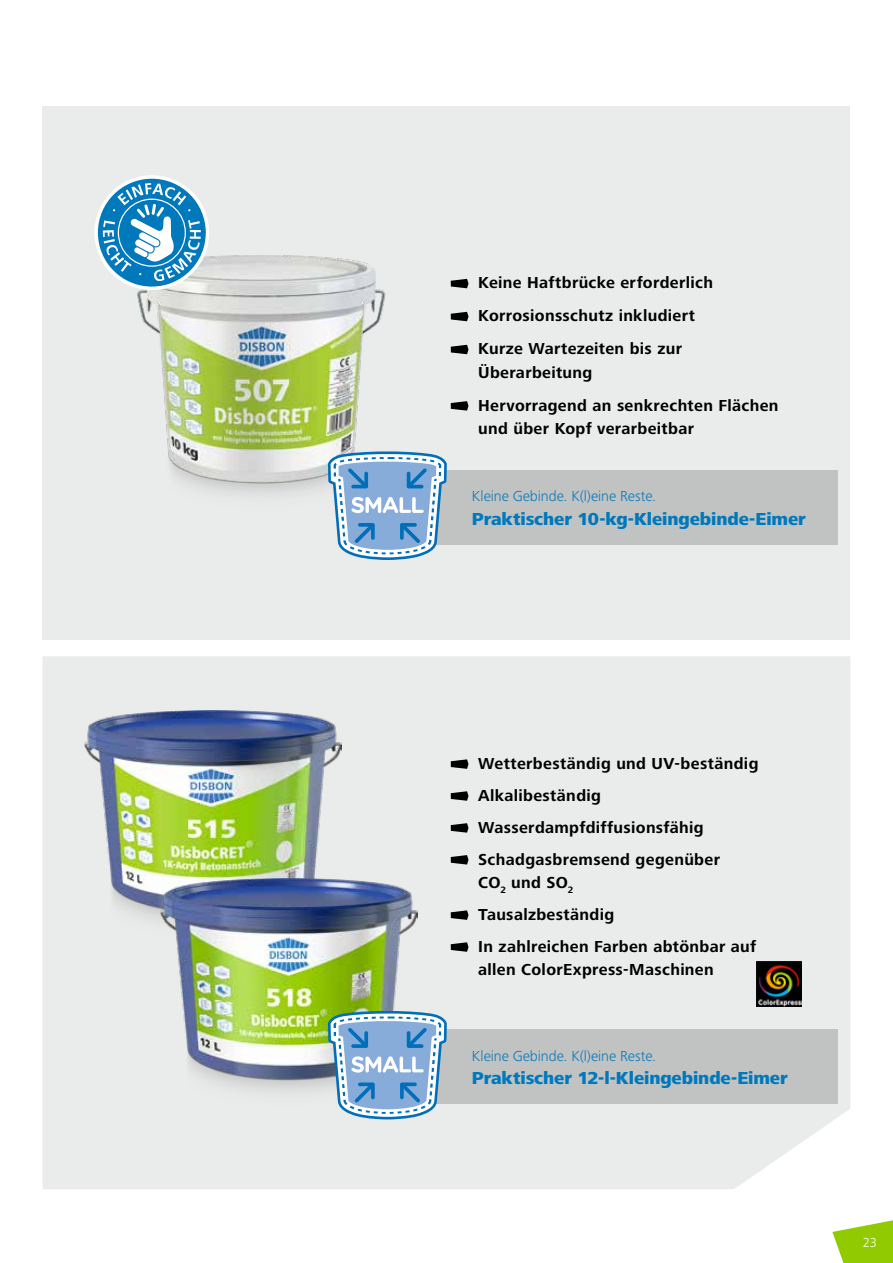
<style>
.page{position:relative;width:893px;height:1263px;background:#fff}
.page>*{position:absolute;margin:0;border:0;box-sizing:border-box;transform-origin:0 0}
.t1{font:800 18px "Frutiger Next LTW1 G";letter-spacing:-.005em;color:#0078bc}
.t2{font:700 16.5px/32px "Frutiger Next LTW1 G";letter-spacing:.02em;color:#000}
.t3{font:300 15px "Frutiger Next LTW1 G";color:#0078bc}
.t4{font:300 13.5px "Frutiger Next LTW1 G";color:#fff}
</style>
<div class="page">
<div style="left:43px;top:106px;width:807px;height:534px;background:#eaebeb"></div>
<div style="left:43px;top:656px;width:807px;height:533px;background:#eaebeb"></div>
<svg style="left:832px;top:1220px;width:61px;height:43px"></svg>
<img style="left:137px;top:255px;width:249px;height:240px">
<svg style="left:451px;top:279px;width:17px;height:9px"></svg>
<svg style="left:451px;top:312px;width:17px;height:9px"></svg>
<svg style="left:451px;top:345px;width:17px;height:9px"></svg>
<svg style="left:451px;top:401px;width:17px;height:10px"></svg>
<img style="left:85px;top:711px;width:257px;height:231px">
<img style="left:161px;top:878px;width:256px;height:231px">
<svg style="left:451px;top:759px;width:17px;height:10px"></svg>
<svg style="left:451px;top:791px;width:17px;height:10px"></svg>
<svg style="left:451px;top:823px;width:17px;height:10px"></svg>
<svg style="left:451px;top:855px;width:17px;height:9px"></svg>
<svg style="left:451px;top:910px;width:17px;height:10px"></svg>
<svg style="left:451px;top:942px;width:17px;height:10px"></svg>
<img style="left:756px;top:961px;width:46px;height:45px">
<div style="left:377px;top:470px;width:461px;height:74px;background:#c1c3c3"></div>
<svg style="left:328px;top:451px;width:119px;height:109px;background:#99bcdd"></svg>
<div style="left:377px;top:1030px;width:461px;height:74px;background:#c1c3c3"></div>
<svg style="left:328px;top:1011px;width:119px;height:108px"></svg>
<div style="left:94px;top:175px;width:115px;height:115px;background:#fff;border-radius:50%"></div>
<div style="left:98px;top:179px;width:108px;height:108px;background:#0078bc;border-radius:50%"></div>
<svg style="left:103px;top:183px;width:98px;height:99px"></svg>
<p class="t2" style="left:478px;top:267px;width:236px;line-height:33px">Keine Haftbrücke erforderlich<br>Korrosionsschutz inkludiert<br>Kurze Wartezeiten bis zur</p>
<p class="t2" style="left:478px;top:356px;width:302px;line-height:33px">Überarbeitung<br>Hervorragend an senkrechten Flächen</p>
<p class="t2" style="left:478px;top:413px;width:217px">und über Kopf verarbeitbar</p>
<p class="t3" style="left:472px;top:487px;width:186px">Kleine Gebinde. K(l)eine Reste.</p>
<p class="t1" style="left:472px;top:508px;width:335px">Praktischer 10-kg-Kleingebinde-Eimer</p>
<p class="t2" style="left:478px;top:748px;width:282px">Wetterbeständig und UV-beständig<br>Alkalibeständig<br>Wasserdampfdiffusionsfähig<br>Schadgasbremsend gegenüber</p>
<p class="t2" style="left:478px;top:867px;width:279px">CO<sub>2</sub> und SO<sub>2<br></sub>Tausalzbeständig<br>In zahlreichen Farben abtönbar auf</p>
<p class="t2" style="left:478px;top:954px;width:237px">allen ColorExpress-Maschinen</p>
<p class="t3" style="left:472px;top:1047px;width:186px">Kleine Gebinde. K(l)eine Reste.</p>
<p class="t1" style="left:472px;top:1068px;width:317px">Praktischer 12-l-Kleingebinde-Eimer</p>
<p class="t4" style="left:863px;top:1235px;width:16px">23</p>
</div>
